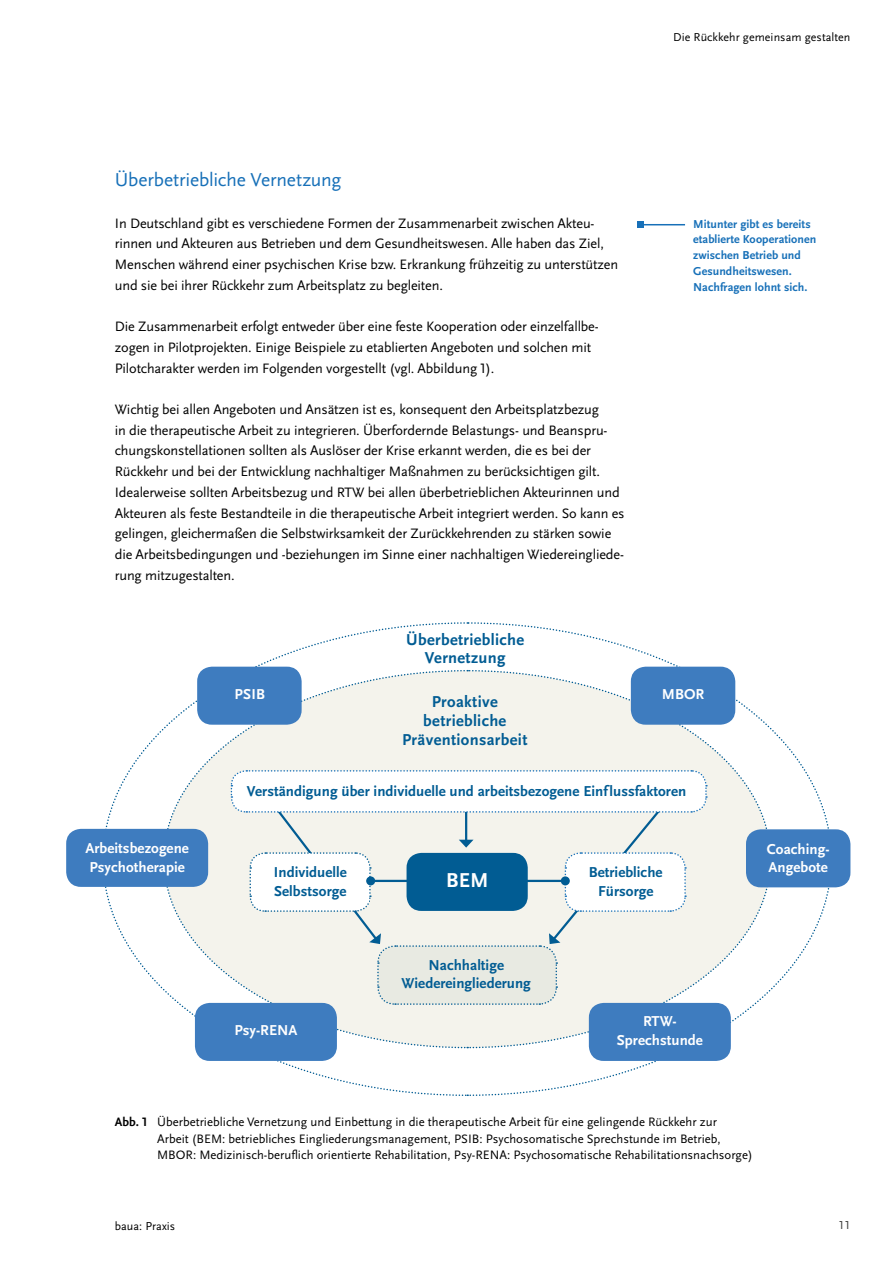
<style>
.page{position:relative;width:893px;height:1263px;background:#fff}
.page>*{position:absolute;margin:0;border:0;box-sizing:border-box;transform-origin:0 0}
.Infokasten_Fließ{font:700 21px "Scala Sans Pro";color:#fff}
.Head_2{font:19.5px "Scala Sans Pro";letter-spacing:-.01em;color:#1770b8}
.Infokasten_Fließ-2{font:700 16.5px/18.8px "Scala Sans Pro";letter-spacing:.02em;color:#015c93;text-align:center}
.Infokasten_Nummerier{font:700 16.5px/18.8px "Scala Sans Pro";letter-spacing:.02em;color:#015c93;text-align:center}
.Infokasten_Fließ-3{font:700 15px/18.8px "Scala Sans Pro";letter-spacing:.005em;color:#015c93;text-align:center}
.Infokasten_Fließ-4{font:700 15px/18.8px "Scala Sans Pro";letter-spacing:.005em;color:#fff}
.Infokasten_Nummerier-2{font:700 15px "Scala Sans Pro";color:#fff}
.Fließtext{font:14.25px/20.7px "Scala Sans Pro";letter-spacing:-.01em;color:#000}
.BU{font:12.75px/16.5px "Scala Sans Pro";color:#000}
.Marginalie_Textanker{font:700 12px/15.8px "Scala Sans Pro";letter-spacing:.005em;color:#1770b8}
.t1{font:12px "Scala Sans Pro";letter-spacing:.005em;color:#000}
.t2{font:12px "Scala Sans Pro";color:#3a3a39}
.s1{font-weight:700}
</style>
<div class="page">
<hr style="left:640px;top:224px;width:45px;height:1px;background:#1770b8">
<svg style="left:637px;top:222px;width:6px;height:6px"></svg>
<svg style="left:469px;top:859px;width:364px;height:237px"></svg>
<svg style="left:467px;top:622px;width:362px;height:236px"></svg>
<svg style="left:102px;top:622px;width:364px;height:237px"></svg>
<svg style="left:105px;top:860px;width:362px;height:236px"></svg>
<div style="left:746px;top:829px;width:104px;height:58px;background:#3e7cbf;border-radius:15px"></div>
<div style="left:66px;top:829px;width:142px;height:58px;background:#3e7cbf;border-radius:15px"></div>
<div style="left:195px;top:1003px;width:142px;height:58px;background:#3e7cbf;border-radius:15px"></div>
<div style="left:589px;top:1003px;width:142px;height:58px;background:#3e7cbf;border-radius:15px"></div>
<svg style="left:230px;top:769px;width:477px;height:237px"></svg>
<div style="left:252px;top:866px;width:117px;height:35px;background:#fff"></div>
<hr style="left:371px;top:880px;width:194px;height:2px;background:#015c93">
<div style="left:366px;top:876px;width:9px;height:9px;background:#015c93;border-radius:50%"></div>
<div style="left:561px;top:876px;width:9px;height:9px;background:#015c93;border-radius:50%"></div>
<div style="left:407px;top:853px;width:121px;height:58px;background:#015c93;border-radius:15px"></div>
<div style="left:631px;top:667px;width:104px;height:58px;background:#3e7cbf;border-radius:15px"></div>
<div style="left:197px;top:667px;width:105px;height:58px;background:#3e7cbf;border-radius:15px"></div>
<p class="Head_2" style="left:115px;top:169px;width:228px">Überbetriebliche Vernetzung</p>
<p class="Fließtext" style="left:115px;top:213px;width:505px">In Deutschland gibt es verschiedene Formen der Zusammenarbeit zwischen Akteu&shy;rinnen und Akteuren aus Betrieben und dem Gesundheitswesen. Alle haben das Ziel, Menschen während einer psychischen Krise bzw. Erkrankung frühzeitig zu unterstützen und sie bei ihrer Rückkehr zum Arbeitsplatz zu begleiten.</p>
<p class="Fließtext" style="left:115px;top:316px;width:485px">Die Zusammenarbeit erfolgt entweder über eine feste Kooperation oder einzelfallbe&shy;zogen in Pilotprojekten. Einige Beispiele zu etablierten Angeboten und solchen mit<br>Pilotcharakter werden im Folgenden vorgestellt (vgl. Abbildung 1).</p>
<p class="Fließtext" style="left:115px;top:399px;width:511px">Wichtig bei allen Angeboten und Ansätzen ist es, konsequent den Arbeitsplatzbezug<br>in die therapeutische Arbeit zu integrieren. Überfordernde Belastungs- und Beanspru&shy;chungskonstellationen sollten als Auslöser der Krise erkannt werden, die es bei der Rückkehr und bei der Entwicklung nachhaltiger Maßnahmen zu berücksichtigen gilt.<br>Idealerweise sollten Arbeitsbezug und RTW bei allen überbetrieblichen Akteurinnen und Akteuren als feste Bestandteile in die therapeutische Arbeit integriert werden. So kann es gelingen, gleichermaßen die Selbstwirksamkeit der Zurückkehrenden zu stärken sowie die Arbeitsbedingungen und -beziehungen im Sinne einer nachhaltigen Wiedereingliede&shy;rung mitzugestalten.</p>
<p class="Infokasten_Nummerier" style="left:406px;top:630px;width:119px">Überbetriebliche<br>Vernetzung</p>
<p class="t1" style="left:673px;top:31px;width:179px">Die Rückkehr gemeinsam gestalten</p>
<p class="Marginalie_Textanker" style="left:693px;top:216px;width:125px">Mitunter gibt es bereits etablierte Kooperationen zwischen Betrieb und<br>Gesundheitswesen.<br>Nachfragen lohnt sich.</p>
<p class="Infokasten_Nummerier-2" style="left:234px;top:685px;width:32px">PSIB</p>
<p class="Infokasten_Fließ-4" style="left:662px;top:685px;width:44px">MBOR</p>
<p class="Infokasten_Fließ-2" style="left:402px;top:693px;width:127px">Proaktive betriebliche<br>Präventionsarbeit</p>
<p class="Infokasten_Fließ-4" style="left:85px;top:839px;width:105px">Arbeitsbezogene<br>Psychotherapie</p>
<p class="Infokasten_Fließ-3" style="left:247px;top:782px;width:441px">Verständigung über individuelle und arbeitsbezogene Einflussfaktoren</p>
<p class="Infokasten_Fließ-3" style="left:274px;top:863px;width:74px">Individuelle</p>
<p class="Infokasten_Fließ-3" style="left:274px;top:882px;width:74px">Selbstsorge</p>
<p class="Infokasten_Fließ-4" style="left:234px;top:1021px;width:65px">Psy-RENA</p>
<p class="Infokasten_Fließ" style="left:446px;top:868px;width:44px">BEM</p>
<p class="Infokasten_Fließ-3" style="left:402px;top:955px;width:131px">Nachhaltige<br>Wiedereingliederung</p>
<p class="Infokasten_Fließ-3" style="left:589px;top:863px;width:75px">Betriebliche<br>Fürsorge</p>
<p class="Infokasten_Fließ-4" style="left:643px;top:1012px;width:35px">RTW-</p>
<p class="Infokasten_Fließ-4" style="left:617px;top:1031px;width:88px">Sprechstunde</p>
<p class="Infokasten_Fließ-4" style="left:767px;top:839px;width:64px">Coaching-<br>Angebote</p>
<p class="BU" style="left:157px;top:1114px;width:597px;text-indent:-42px"><span class="s1">Abb. 1</span> Überbetriebliche Vernetzung und Einbettung in die therapeutische Arbeit für eine gelingende Rückkehr zur<br>Arbeit (BEM: betriebliches Eingliederungsmanagement, PSIB: Psychosomatische Sprechstunde im Betrieb,<br>MBOR: Medizinisch-beruflich orientierte Rehabilitation, Psy-RENA: Psychosomatische Rehabilitationsnachsorge)</p>
<p class="t1" style="left:115px;top:1219px;width:62px">baua: Praxis</p>
<p class="t2" style="left:838px;top:1218px;width:14px">11</p>
</div>
